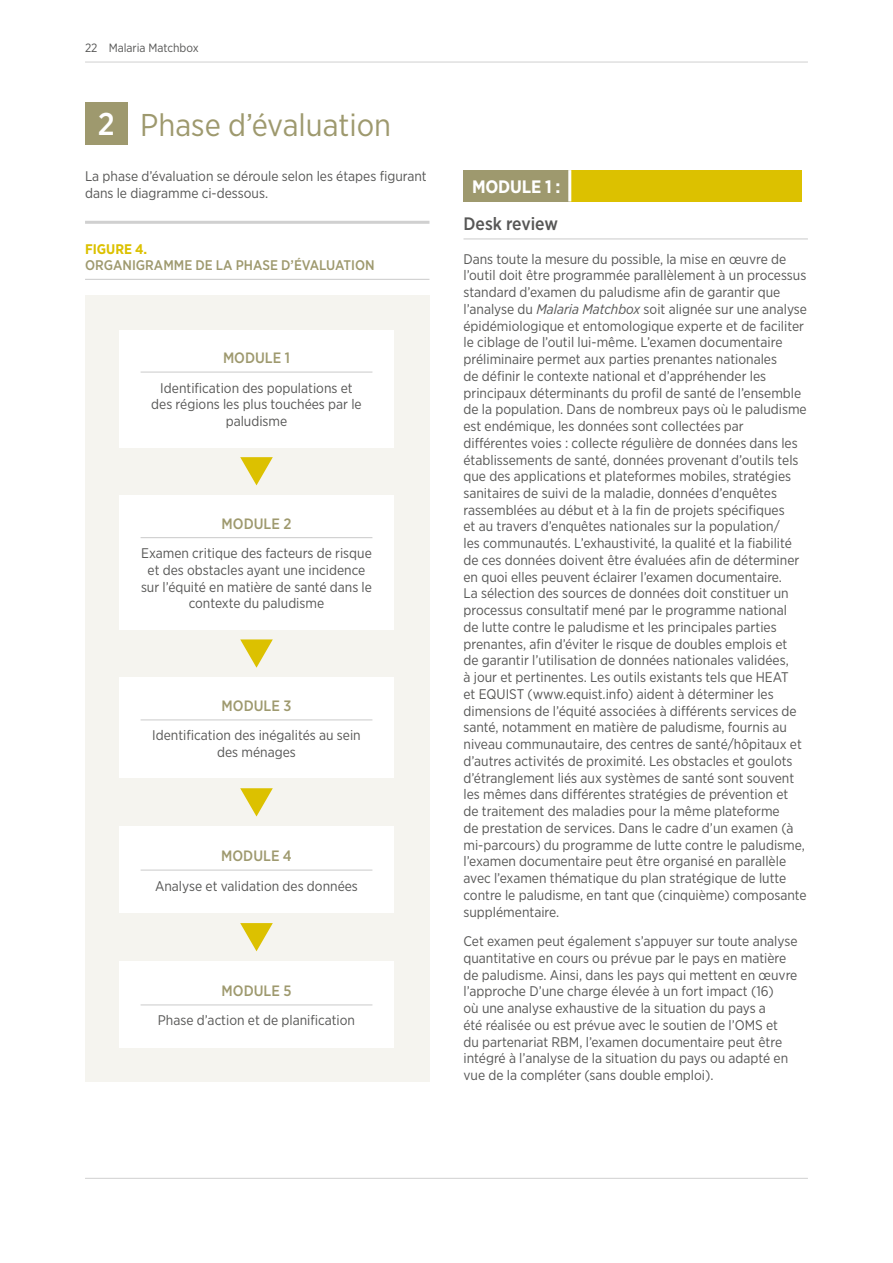
<style>
.page{position:relative;width:893px;height:1263px;background:#fff}
.page>*{position:absolute;margin:0;border:0;box-sizing:border-box;transform-origin:0 0}
.t1{font:31.5px "Gotham Narrow";color:#9e996e}
.t2{font:500 18px "Gotham Narrow";color:#575756}
.t3{font:700 18px "Gotham Narrow";letter-spacing:-.01em;color:#fff}
.t4{font:500 15px "Gotham Narrow";color:#9e996e}
.t5{font:13.95px/16.8px "Gotham Narrow";color:#575756}
.t6{font:500 13.95px "Gotham Narrow";color:#9e996e}
.t7{font:700 13.95px "Gotham Narrow";color:#dcc100}
.t8{font:12px "Gotham Narrow";color:#575756}
.s1{font-weight:500;color:#fff}
.s2{font-style:italic}
</style>
<div class="page">
<hr style="left:85px;top:1178px;width:723px;height:1px;background:#d0d0d0">
<hr style="left:85px;top:62px;width:723px;height:1px;background:#d0d0d0">
<hr style="left:463px;top:238px;width:345px;height:1px;background:#d0d0d0">
<div style="left:463px;top:170px;width:107px;height:31px;background:#9e996e"></div>
<div style="left:570px;top:170px;width:231px;height:31px;background:#dcc100"></div>
<hr style="left:568px;top:170px;width:3px;height:31px;background:#fff">
<div style="left:85px;top:102px;width:43px;height:43px;background:#9e996e"></div>
<div style="left:85px;top:295px;width:344px;height:787px;background:#f5f4ef"></div>
<div style="left:119px;top:330px;width:275px;height:117px;background:#fff"></div>
<hr style="left:141px;top:371px;width:231px;height:2px;background:#d0d0d0">
<div style="left:119px;top:495px;width:275px;height:134px;background:#fff"></div>
<hr style="left:141px;top:537px;width:231px;height:1px;background:#d0d0d0">
<div style="left:119px;top:678px;width:275px;height:100px;background:#fff"></div>
<hr style="left:141px;top:719px;width:231px;height:1px;background:#d0d0d0">
<div style="left:119px;top:826px;width:275px;height:87px;background:#fff"></div>
<hr style="left:141px;top:869px;width:231px;height:2px;background:#d0d0d0">
<div style="left:119px;top:961px;width:275px;height:87px;background:#fff"></div>
<hr style="left:141px;top:1004px;width:231px;height:1px;background:#d0d0d0">
<svg style="left:240px;top:457px;width:33px;height:28px"></svg>
<svg style="left:240px;top:639px;width:33px;height:29px"></svg>
<svg style="left:240px;top:788px;width:33px;height:28px"></svg>
<svg style="left:240px;top:923px;width:33px;height:28px"></svg>
<hr style="left:85px;top:221px;width:344px;height:3px;background:#d0d0d0">
<hr style="left:85px;top:279px;width:344px;height:1px;background:#d0d0d0">
<p class="t8" style="left:85px;top:40px;width:115px">22 Malaria Matchbox</p>
<h1 class="t1" style="left:98px;top:105px;width:295px"><span class="s1">2</span> Phase d’évaluation</h1>
<p class="t5" style="left:85px;top:168px;width:343px">La phase d’évaluation se déroule selon les étapes figurant dans le diagramme ci-dessous.</p>
<p class="t3" style="left:472px;top:175px;width:90px">MODULE 1 :</p>
<p class="t2" style="left:463px;top:212px;width:96px">Desk review</p>
<p class="t5" style="left:463px;top:250px;width:345px">Dans toute la mesure du possible, la mise en œuvre de l’outil doit être programmée parallèlement à un processus standard d’examen du paludisme afin de garantir que l’analyse du <span class="s2">Malaria Matchbox</span> soit alignée sur une analyse épidémiologique et entomologique experte et de faciliter le ciblage de l’outil lui-même. L’examen documentaire préliminaire permet aux parties prenantes nationales<br>de définir le contexte national et d’appréhender les principaux déterminants du profil de santé de l’ensemble de la population. Dans de nombreux pays où le paludisme est endémique, les données sont collectées par différentes voies : collecte régulière de données dans les établissements de santé, données provenant d’outils tels que des applications et plateformes mobiles, stratégies sanitaires de suivi de la maladie, données d’enquêtes rassemblées au début et à la fin de projets spécifiques<br>et au travers d’enquêtes nationales sur la population/<br>les communautés. L’exhaustivité, la qualité et la fiabilité de ces données doivent être évaluées afin de déterminer en quoi elles peuvent éclairer l’examen documentaire.<br>La sélection des sources de données doit constituer un processus consultatif mené par le programme national<br>de lutte contre le paludisme et les principales parties prenantes, afin d’éviter le risque de doubles emplois et<br>de garantir l’utilisation de données nationales validées,<br>à jour et pertinentes. Les outils existants tels que HEAT<br>et EQUIST (www.equist.info) aident à déterminer les dimensions de l’équité associées à différents services de santé, notamment en matière de paludisme, fournis au niveau communautaire, des centres de santé/hôpitaux et d’autres activités de proximité. Les obstacles et goulots d’étranglement liés aux systèmes de santé sont souvent les mêmes dans différentes stratégies de prévention et<br>de traitement des maladies pour la même plateforme<br>de prestation de services. Dans le cadre d’un examen (à mi-parcours) du programme de lutte contre le paludisme, l’examen documentaire peut être organisé en parallèle avec l’examen thématique du plan stratégique de lutte contre le paludisme, en tant que (cinquième) composante supplémentaire.</p>
<p class="t5" style="left:463px;top:932px;width:336px">Cet examen peut également s’appuyer sur toute analyse quantitative en cours ou prévue par le pays en matière de paludisme. Ainsi, dans les pays qui mettent en œuvre l’approche D’une charge élevée à un fort impact (16)<br>où une analyse exhaustive de la situation du pays a<br>été réalisée ou est prévue avec le soutien de l’OMS et<br>du partenariat RBM, l’examen documentaire peut être intégré à l’analyse de la situation du pays ou adapté en vue de la compléter (sans double emploi).</p>
<p class="t7" style="left:85px;top:240px;width:64px">FIGURE 4.</p>
<p class="t6" style="left:85px;top:257px;width:291px">ORGANIGRAMME DE LA PHASE D’ÉVALUATION</p>
<p class="t4" style="left:223px;top:348px;width:68px">MODULE 1</p>
<p class="t5" style="left:151px;top:379px;width:212px;text-align:center">Identification des populations et des régions les plus touchées par le paludisme</p>
<p class="t4" style="left:222px;top:514px;width:71px">MODULE 2</p>
<p class="t5" style="left:141px;top:544px;width:232px;text-align:center">Examen critique des facteurs de risque et des obstacles ayant une incidence sur l’équité en matière de santé dans le contexte du paludisme</p>
<p class="t4" style="left:222px;top:696px;width:71px">MODULE 3</p>
<p class="t5" style="left:152px;top:727px;width:210px;text-align:center">Identification des inégalités au sein des ménages</p>
<p class="t4" style="left:221px;top:846px;width:72px">MODULE 4</p>
<p class="t5" style="left:155px;top:877px;width:204px">Analyse et validation des données</p>
<p class="t4" style="left:222px;top:981px;width:71px">MODULE 5</p>
<p class="t5" style="left:158px;top:1012px;width:199px">Phase d’action et de planification</p>
</div>
